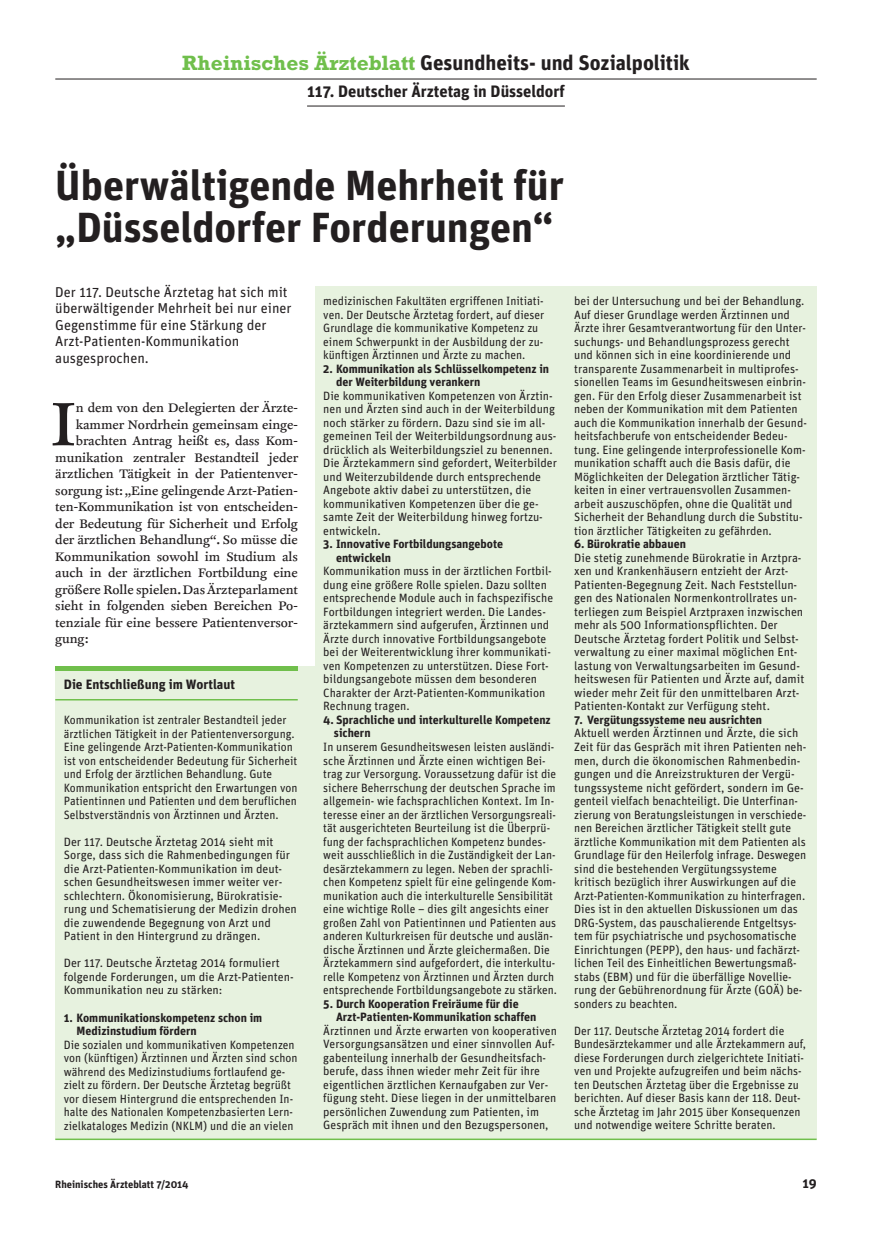
<style>
.page{position:relative;width:872px;height:1234px;background:#fff}
.page>*{position:absolute;margin:0;border:0;box-sizing:border-box;transform-origin:0 0}
.t1{font:70.65px "Clifford Nine Roman";color:#231f20}
.t2{font:700 42px/42px "Unit";color:#231f20}
.t3{font:700 21px "Unit";color:#231f20}
.t4{font:700 16.5px "Unit";color:#231f20}
.t5{font:14.25px "Clifford Nine Roman";color:#231f20}
.t6{font:14.25px/16.5px "Unit";color:#231f20}
.t7{font:700 13.5px "Unit";color:#231f20}
.t8{font:12px/13.5px "Unit";color:#231f20}
.t9{font:12px/13.5px "Unit";color:#231f20;scale:.96 1}
.t10{font:12px/13.5px "Unit";color:#231f20;scale:.95 1}
.t11{font:700 12px/13.5px "Unit";color:#231f20}
.t12{font:700 10.5px "Unit";color:#231f20}
.s1{font-family:"Rockwell";color:#70bf4c}
</style>
<div class="page">
<div style="left:55px;top:666px;width:316px;height:472px;background:#e7f2df"></div>
<hr style="left:55px;top:79px;width:761px;height:1px;background:#231f20">
<hr style="left:307px;top:106px;width:258px;height:1px;background:#231f20">
<div style="left:315px;top:286px;width:501px;height:852px;background:#e7f2df"></div>
<hr style="left:55px;top:666px;width:243px;height:4px;background:#70bf4c">
<hr style="left:55px;top:698px;width:243px;height:2px;background:#70bf4c">
<hr style="left:55px;top:1138px;width:761px;height:1px;background:#70bf4c">
<h3 class="t3" style="left:182px;top:56px;width:509px"><span class="s1">Rheinisches Ärzteblatt</span> Gesundheits- und Sozialpolitik</h3>
<h3 class="t4" style="left:307px;top:86px;width:259px">117. Deutscher Ärztetag in Düsseldorf</h3>
<h2 class="t2" style="left:55px;top:169px;width:510px">Überwältigende Mehrheit für „Düsseldorfer Forderungen“</h2>
<p class="t6" style="left:55px;top:285px;width:238px">Der 117. Deutsche Ärztetag hat sich mit überwältigender Mehrheit bei nur einer<br>Gegenstimme für eine Stärkung der<br>Arzt-Patienten-Kommunikation ausgesprochen.</p>
<h1 class="t1" style="left:51px;top:388px;width:26px">I</h1>
<p class="t5" style="left:76px;top:400px;width:223px">n dem von den Delegierten der Ärzte-</p>
<p class="t5" style="left:76px;top:417px;width:223px">kammer Nordrhein gemeinsam einge-</p>
<p class="t5" style="left:76px;top:433px;width:223px">brachten Antrag heißt es, dass Kom-</p>
<p class="t5" style="left:55px;top:450px;width:244px">munikation zentraler Bestandteil jeder</p>
<p class="t5" style="left:55px;top:466px;width:244px">ärztlichen Tätigkeit in der Patientenver-</p>
<p class="t5" style="left:55px;top:483px;width:244px">sorgung ist:„Eine gelingende Arzt-Patien-</p>
<p class="t5" style="left:55px;top:499px;width:244px">ten-Kommunikation ist von entscheiden-</p>
<p class="t5" style="left:55px;top:516px;width:244px">der Bedeutung für Sicherheit und Erfolg</p>
<p class="t5" style="left:55px;top:532px;width:244px">der ärztlichen Behandlung“. So müsse die</p>
<p class="t5" style="left:55px;top:549px;width:244px">Kommunikation sowohl im Studium als</p>
<p class="t5" style="left:55px;top:565px;width:244px">auch in der ärztlichen Fortbildung eine</p>
<p class="t5" style="left:55px;top:582px;width:244px">größere Rolle spielen.DasÄrzteparlament</p>
<p class="t5" style="left:55px;top:598px;width:244px">sieht in folgenden sieben Bereichen Po-</p>
<p class="t5" style="left:55px;top:615px;width:244px">tenziale für eine bessere Patientenversor-</p>
<p class="t5" style="left:55px;top:631px;width:35px">gung:</p>
<p class="t7" style="left:64px;top:679px;width:173px">Die Entschließung im Wortlaut</p>
<p class="t9" style="left:64px;top:714px;width:245px">Kommunikation ist zentraler Bestandteil jeder ärztlichen Tätigkeit in der Patientenversorgung.<br>Eine gelingende Arzt-Patienten-Kommunikation ist von entscheidender Bedeutung für Sicherheit und Erfolg der ärztlichen Behandlung. Gute Kommunikation entspricht den Erwartungen von Patientinnen und Patienten und dem beruflichen Selbstverständnis von Ärztinnen und Ärzten.</p>
<p class="t8" style="left:64px;top:836px;width:235px">Der 117. Deutsche Ärztetag 2014 sieht mit Sorge, dass sich die Rahmenbedingungen für die Arzt-Patienten-Kommunikation im deut&shy;schen Gesundheitswesen immer weiter ver&shy;schlechtern. Ökonomisierung, Bürokratisie&shy;rung und Schematisierung der Medizin drohen die zuwendende Begegnung von Arzt und Patient in den Hintergrund zu drängen.</p>
<p class="t8" style="left:64px;top:957px;width:231px">Der 117. Deutsche Ärztetag 2014 formuliert folgende Forderungen, um die Arzt-Patienten-<br>Kommunikation neu zu stärken:</p>
<p class="t11" style="left:77px;top:1011px;width:187px;text-indent:-13px">1. Kommunikationskompetenz schon im<br>Medizinstudium fördern</p>
<p class="t9" style="left:64px;top:1038px;width:245px">Die sozialen und kommunikativen Kompetenzen von (künftigen) Ärztinnen und Ärzten sind schon während des Medizinstudiums fortlaufend ge&shy;zielt zu fördern. Der Deutsche Ärztetag begrüßt vor diesem Hintergrund die entsprechenden In&shy;halte des Nationalen Kompetenzbasierten Lern&shy;zielkataloges Medizin (NKLM) und die an vielen</p>
<p class="t9" style="left:323px;top:295px;width:232px">medizinischen Fakultäten ergriffenen Initiati&shy;ven. Der Deutsche Ärztetag fordert, auf dieser Grundlage die kommunikative Kompetenz zu einem Schwerpunkt in der Ausbildung der zu&shy;künftigen Ärztinnen und Ärzte zu machen.</p>
<p class="t11" style="left:336px;top:363px;width:215px;text-indent:-13px">2. Kommunikation als Schlüsselkompetenz in der Weiterbildung verankern</p>
<p class="t8" style="left:323px;top:390px;width:235px">Die kommunikativen Kompetenzen von Ärztin&shy;nen und Ärzten sind auch in der Weiterbildung noch stärker zu fördern. Dazu sind sie im all&shy;gemeinen Teil der Weiterbildungsordnung aus&shy;drücklich als Weiterbildungsziel zu benennen.<br>Die Ärztekammern sind gefordert, Weiterbilder und Weiterzubildende durch entsprechende Angebote aktiv dabei zu unterstützen, die kommunikativen Kompetenzen über die ge&shy;samte Zeit der Weiterbildung hinweg fortzu&shy;entwickeln.</p>
<p class="t11" style="left:336px;top:538px;width:169px;text-indent:-13px">3. Innovative Fortbildungsangebote entwickeln</p>
<p class="t8" style="left:323px;top:565px;width:231px">Kommunikation muss in der ärztlichen Fortbil&shy;dung eine größere Rolle spielen. Dazu sollten entsprechende Module auch in fachspezifische Fortbildungen integriert werden. Die Landes&shy;ärztekammern sind aufgerufen, Ärztinnen und Ärzte durch innovative Fortbildungsangebote bei der Weiterentwicklung ihrer kommunikati&shy;ven Kompetenzen zu unterstützen. Diese Fort&shy;bildungsangebote müssen dem besonderen Charakter der Arzt-Patienten-Kommunikation Rechnung tragen.</p>
<p class="t11" style="left:334px;top:714px;width:218px;text-indent:-11px">4. Sprachliche und interkulturelle Kompetenz sichern</p>
<p class="t10" style="left:323px;top:741px;width:247px">In unserem Gesundheitswesen leisten ausländi&shy;sche Ärztinnen und Ärzte einen wichtigen Bei&shy;trag zur Versorgung. Voraussetzung dafür ist die sichere Beherrschung der deutschen Sprache im allgemein- wie fachsprachlichen Kontext. Im In&shy;teresse einer an der ärztlichen Versorgungsreali&shy;tät ausgerichteten Beurteilung ist die Überprü&shy;fung der fachsprachlichen Kompetenz bundes&shy;weit ausschließlich in die Zuständigkeit der Lan&shy;desärztekammern zu legen. Neben der sprachli&shy;chen Kompetenz spielt für eine gelingende Kom&shy;munikation auch die interkulturelle Sensibilität eine wichtige Rolle – dies gilt angesichts einer großen Zahl von Patientinnen und Patienten aus anderen Kulturkreisen für deutsche und auslän&shy;dische Ärztinnen und Ärzte gleichermaßen. Die Ärztekammern sind aufgefordert, die interkultu&shy;relle Kompetenz von Ärztinnen und Ärzten durch entsprechende Fortbildungsangebote zu stärken.</p>
<p class="t11" style="left:336px;top:997px;width:202px;text-indent:-13px">5. Durch Kooperation Freiräume für die<br>Arzt-Patienten-Kommunikation schaffen</p>
<p class="t8" style="left:323px;top:1024px;width:235px">Ärztinnen und Ärzte erwarten von kooperativen Versorgungsansätzen und einer sinnvollen Auf&shy;gabenteilung innerhalb der Gesundheitsfach&shy;berufe, dass ihnen wieder mehr Zeit für ihre eigentlichen ärztlichen Kernaufgaben zur Ver&shy;fügung steht. Diese liegen in der unmittelbaren persönlichen Zuwendung zum Patienten, im Gespräch mit ihnen und den Bezugspersonen,</p>
<p class="t8" style="left:574px;top:295px;width:234px">bei der Untersuchung und bei der Behandlung.<br>Auf dieser Grundlage werden Ärztinnen und Ärzte ihrer Gesamtverantwortung für den Unter&shy;suchungs- und Behandlungsprozess gerecht und können sich in eine koordinierende und transparente Zusammenarbeit in multiprofes&shy;sionellen Teams im Gesundheitswesen einbrin&shy;gen. Für den Erfolg dieser Zusammenarbeit ist neben der Kommunikation mit dem Patienten auch die Kommunikation innerhalb der Gesund&shy;heitsfachberufe von entscheidender Bedeu&shy;tung. Eine gelingende interprofessionelle Kom&shy;munikation schafft auch die Basis dafür, die Möglichkeiten der Delegation ärztlicher Tätig&shy;keiten in einer vertrauensvollen Zusammen&shy;arbeit auszuschöpfen, ohne die Qualität und Sicherheit der Behandlung durch die Substitu&shy;tion ärztlicher Tätigkeiten zu gefährden.</p>
<p class="t11" style="left:574px;top:538px;width:113px">6. Bürokratie abbauen</p>
<p class="t8" style="left:574px;top:552px;width:232px">Die stetig zunehmende Bürokratie in Arztpra&shy;xen und Krankenhäusern entzieht der Arzt-Patienten-Begegnung Zeit. Nach Feststellun&shy;gen des Nationalen Normenkontrollrates un&shy;terliegen zum Beispiel Arztpraxen inzwischen mehr als 500 Informationspflichten. Der Deutsche Ärztetag fordert Politik und Selbst&shy;verwaltung zu einer maximal möglichen Ent&shy;lastung von Verwaltungsarbeiten im Gesund&shy;heitswesen für Patienten und Ärzte auf, damit wieder mehr Zeit für den unmittelbaren Arzt-Patienten-Kontakt zur Verfügung steht.</p>
<p class="t11" style="left:574px;top:714px;width:189px">7. Vergütungssysteme neu ausrichten</p>
<p class="t8" style="left:574px;top:727px;width:234px">Aktuell werden Ärztinnen und Ärzte, die sich Zeit für das Gespräch mit ihren Patienten neh&shy;men, durch die ökonomischen Rahmenbedin&shy;gungen und die Anreizstrukturen der Vergü&shy;tungssysteme nicht gefördert, sondern im Ge&shy;genteil vielfach benachteiligt. Die Unterfinan&shy;zierung von Beratungsleistungen in verschiede&shy;nen Bereichen ärztlicher Tätigkeit stellt gute ärztliche Kommunikation mit dem Patienten als Grundlage für den Heilerfolg infrage. Deswegen sind die bestehenden Vergütungssysteme kritisch bezüglich ihrer Auswirkungen auf die Arzt-Patienten-Kommunikation zu hinterfragen.<br>Dies ist in den aktuellen Diskussionen um das DRG-System, das pauschalierende Entgeltsys&shy;tem für psychiatrische und psychosomatische Einrichtungen (PEPP), den haus- und fachärzt&shy;lichen Teil des Einheitlichen Bewertungsmaß&shy;stabs (EBM) und für die überfällige Novellie&shy;rung der Gebührenordnung für Ärzte (GOÄ) be&shy;sonders zu beachten.</p>
<p class="t9" style="left:574px;top:1024px;width:243px">Der 117. Deutsche Ärztetag 2014 fordert die Bundesärztekammer und alle Ärztekammern auf, diese Forderungen durch zielgerichtete Initiati&shy;ven und Projekte aufzugreifen und beim nächs&shy;ten Deutschen Ärztetag über die Ergebnisse zu berichten. Auf dieser Basis kann der 118. Deut&shy;sche Ärztetag im Jahr 2015 über Konsequenzen und notwendige weitere Schritte beraten.</p>
<p class="t12" style="left:55px;top:1180px;width:135px">Rheinisches Ärzteblatt 7/2014</p>
<p class="t7" style="left:802px;top:1178px;width:16px">19</p>
</div>
